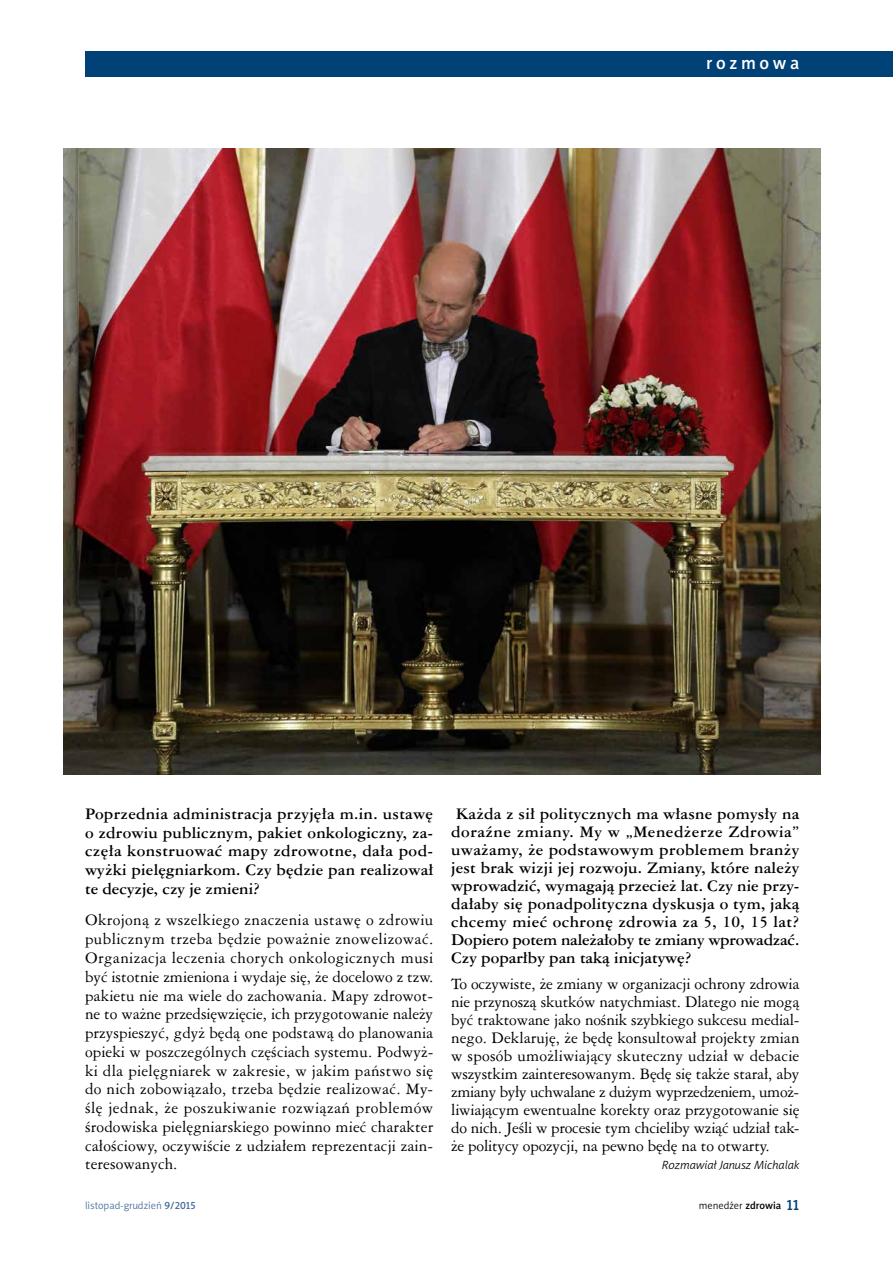
<style>
.page{position:relative;width:893px;height:1263px;background:#fff}
.page>*{position:absolute;margin:0;border:0;box-sizing:border-box;transform-origin:0 0}
.t1{font:18px "Naomi Sans EFN Medium";letter-spacing:.2em;color:#fff}
.t2{font:15px/18.8px "Ameri Garmnd PL";letter-spacing:-.005em;color:#000;text-align:justify}
.t3{font:700 15px/18px "Ameri Garmnd PL";color:#000;text-align:justify}
.t4{font:italic 12px "Naomi Sans EFN Light";color:#000}
.t5{font:10.5px "Naomi Sans EFN Light";color:#456b9c}
.t6{font:10.5px "Naomi Sans EFN Light";color:#000}
.s1{font-family:"Naomi Sans EFN Medium"}
.s2{font-family:"Naomi Sans EFN Medium";font-size:15px;color:#004177}
</style>
<div class="page">
<div style="left:85px;top:51px;width:808px;height:26px;background:#004177"></div>
<img style="left:64px;top:149px;width:757px;height:625px">
<p class="t1" style="left:706px;top:52px;width:95px">rozmowa</p>
<p class="t3" style="left:85px;top:804px;width:350px;line-height:18.8px">Poprzednia administracja przyjęła m.in. ustawę o zdrowiu publicznym, pakiet onkologiczny, za&shy;częła konstruować mapy zdrowotne, dała pod&shy;wyżki pielęgniarkom. Czy będzie pan realizował te decyzje, czy je zmieni?</p>
<p class="t2" style="left:85px;top:910px;width:350px">Okrojoną z wszelkiego znaczenia ustawę o zdrowiu publicznym trzeba będzie poważnie znowelizować.<br>Organizacja leczenia chorych onkologicznych musi być istotnie zmieniona i wydaje się, że docelowo z tzw. pakietu nie ma wiele do zachowania. Mapy zdrowot&shy;ne to ważne przedsięwzięcie, ich przygotowanie należy przyspieszyć, gdyż będą one podstawą do planowania opieki w poszczególnych częściach systemu. Podwyż&shy;ki dla pielęgniarek w zakresie, w jakim państwo się do nich zobowiązało, trzeba będzie realizować. My&shy;ślę jednak, że poszukiwanie rozwiązań problemów środowiska pielęgniarskiego powinno mieć charakter całościowy, oczywiście z udziałem reprezentacji zain&shy;teresowanych.</p>
<p class="t3" style="left:451px;top:804px;width:350px;text-indent:5px">Każda z sił politycznych ma własne pomysły na doraźne zmiany. My w „Menedżerze Zdrowia” uważamy, że podstawowym problemem branży jest brak wizji jej rozwoju. Zmiany, które należy wprowadzić, wymagają przecież lat. Czy nie przy&shy;dałaby się ponadpolityczna dyskusja o tym, jaką chcemy mieć ochronę zdrowia za 5, 10, 15 lat?<br>Dopiero potem należałoby te zmiany wprowadzać.<br>Czy poparłby pan taką inicjatywę?</p>
<p class="t2" style="left:451px;top:975px;width:350px;line-height:18px">To oczywiste, że zmiany w organizacji ochrony zdrowia nie przynoszą skutków natychmiast. Dlatego nie mogą być traktowane jako nośnik szybkiego sukcesu medial&shy;nego. Deklaruję, że będę konsultował projekty zmian w sposób umożliwiający skuteczny udział w debacie wszystkim zainteresowanym. Będę się także starał, aby zmiany były uchwalane z dużym wyprzedzeniem, umoż&shy;liwiającym ewentualne korekty oraz przygotowanie się do nich. Jeśli w procesie tym chcieliby wziąć udział tak&shy;że politycy opozycji, na pewno będę na to otwarty.</p>
<p class="t4" style="left:662px;top:1159px;width:139px">Rozmawiał Janusz Michalak</p>
<p class="t5" style="left:85px;top:1199px;width:112px">listopad-grudzień <span class="s1">9/2015</span></p>
<p class="t6" style="left:699px;top:1199px;width:102px">menedżer <span class="s1">zdrowia</span> <span class="s2">11</span></p>
</div>
